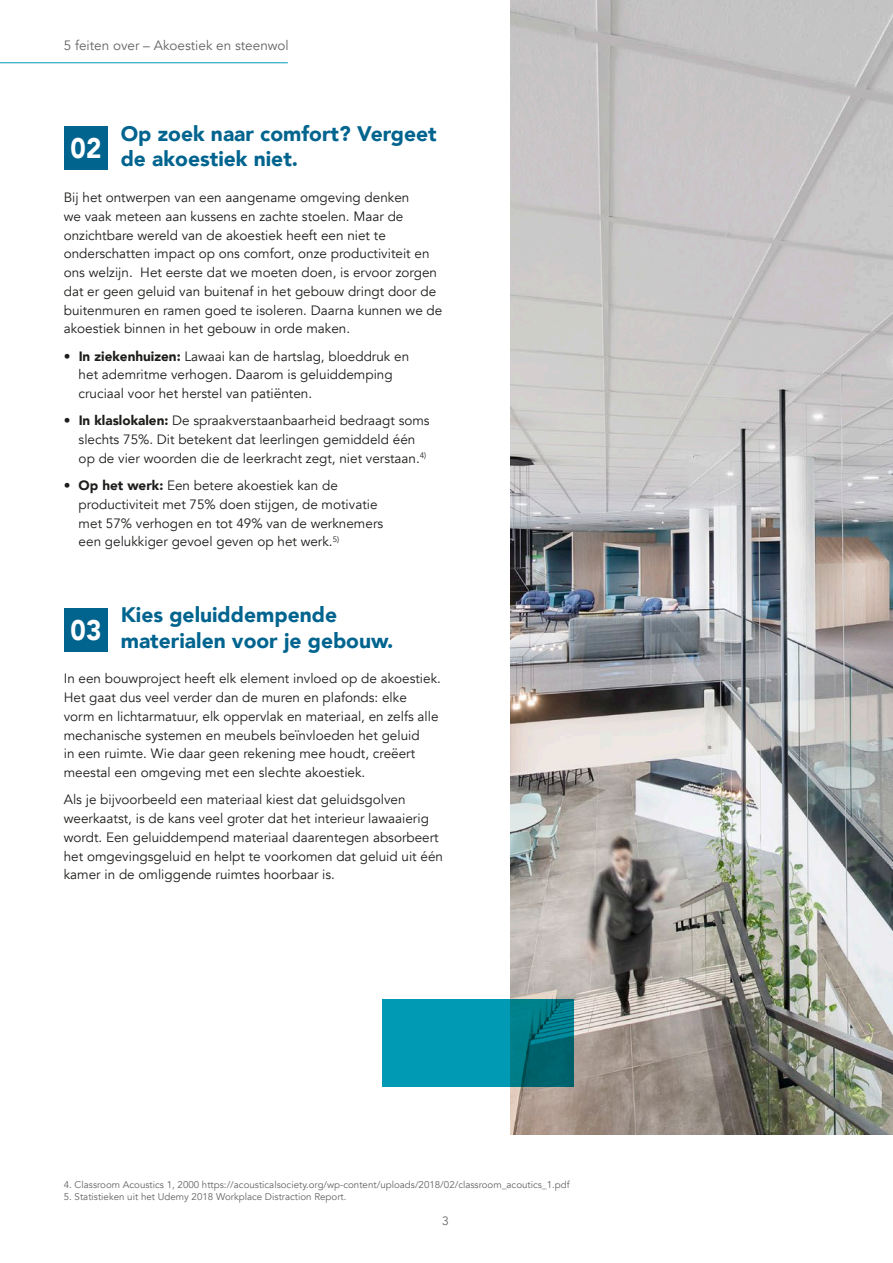
<style>
.page{position:relative;width:893px;height:1263px;background:#fff}
.page>*{position:absolute;margin:0;border:0;box-sizing:border-box;transform-origin:0 0}
.t1{font:900 28.2px "Avenir";color:#fff;scale:.92 1}
.t2{font:900 21px/25.2px "Avenir";color:#00648f}
.t3{font:13.5px/18.8px "Avenir";color:#1d1d1b}
.t4{font:13.5px "Avenir";color:#646463}
.t5{font:12px "Avenir";color:#646463}
.t6{font:9.75px "Avenir";color:#646463}
.s1{font-weight:900}
</style>
<div class="page">
<img style="left:510px;top:0;width:383px;height:1134px">
<svg style="left:383px;top:999px;width:191px;height:87px;background:#008ca1"></svg>
<div style="left:64px;top:126px;width:44px;height:44px;background:#00648f"></div>
<div style="left:64px;top:608px;width:44px;height:43px;background:#00648f"></div>
<hr style="left:0;top:62px;width:288px;height:1px;background:#009ab4">
<p class="t4" style="left:64px;top:38px;width:227px">5 feiten over – Akoestiek en steenwol</p>
<h2 class="t2" style="left:121px;top:121px;width:318px">Op zoek naar comfort? Vergeet de akoestiek niet.</h2>
<p class="t3" style="left:64px;top:188px;width:380px">Bij het ontwerpen van een aangename omgeving denken<br>we vaak meteen aan kussens en zachte stoelen. Maar de onzichtbare wereld van de akoestiek heeft een niet te onderschatten impact op ons comfort, onze productiviteit en ons welzijn. Het eerste dat we moeten doen, is ervoor zorgen dat er geen geluid van buitenaf in het gebouw dringt door de buitenmuren en ramen goed te isoleren. Daarna kunnen we de akoestiek binnen in het gebouw in orde maken.</p>
<p class="t3" style="left:79px;top:347px;width:332px;text-indent:-15px"><span class="s1">• In ziekenhuizen:</span> Lawaai kan de hartslag, bloeddruk en het ademritme verhogen. Daarom is geluiddemping cruciaal voor het herstel van patiënten.</p>
<p class="t3" style="left:79px;top:412px;width:353px;text-indent:-15px"><span class="s1">• In klaslokalen:</span> De spraakverstaanbaarheid bedraagt soms slechts 75%. Dit betekent dat leerlingen gemiddeld één op de vier woorden die de leerkracht zegt, niet verstaan.<sup>4)</sup></p>
<p class="t3" style="left:79px;top:476px;width:306px;text-indent:-15px"><span class="s1">• Op het werk:</span> Een betere akoestiek kan de productiviteit met 75% doen stijgen, de motivatie met 57% verhogen en tot 49% van de werknemers een gelukkiger gevoel geven op het werk.<sup>5)</sup></p>
<h1 class="t1" style="left:71px;top:124px;width:35px">02</h1>
<h2 class="t2" style="left:121px;top:602px;width:274px">Kies geluiddempende materialen voor je gebouw.</h2>
<p class="t3" style="left:64px;top:670px;width:379px">In een bouwproject heeft elk element invloed op de akoestiek.<br>Het gaat dus veel verder dan de muren en plafonds: elke vorm en lichtarmatuur, elk oppervlak en materiaal, en zelfs alle mechanische systemen en meubels beïnvloeden het geluid<br>in een ruimte. Wie daar geen rekening mee houdt, creëert meestal een omgeving met een slechte akoestiek.</p>
<p class="t3" style="left:64px;top:791px;width:381px">Als je bijvoorbeeld een materiaal kiest dat geluidsgolven weerkaatst, is de kans veel groter dat het interieur lawaaierig wordt. Een geluiddempend materiaal daarentegen absorbeert het omgevingsgeluid en helpt te voorkomen dat geluid uit één kamer in de omliggende ruimtes hoorbaar is.</p>
<h1 class="t1" style="left:71px;top:605px;width:35px">03</h1>
<p class="t6" style="left:64px;top:1179px;width:507px">4. Classroom Acoustics 1, 2000 https://acousticalsociety.org/wp-content/uploads/2018/02/classroom_acoutics_1.pdf</p>
<p class="t6" style="left:64px;top:1191px;width:284px">5. Statistieken uit het Udemy 2018 Workplace Distraction Report.</p>
<p class="t5" style="left:442px;top:1213px;width:8px">3</p>
</div>
